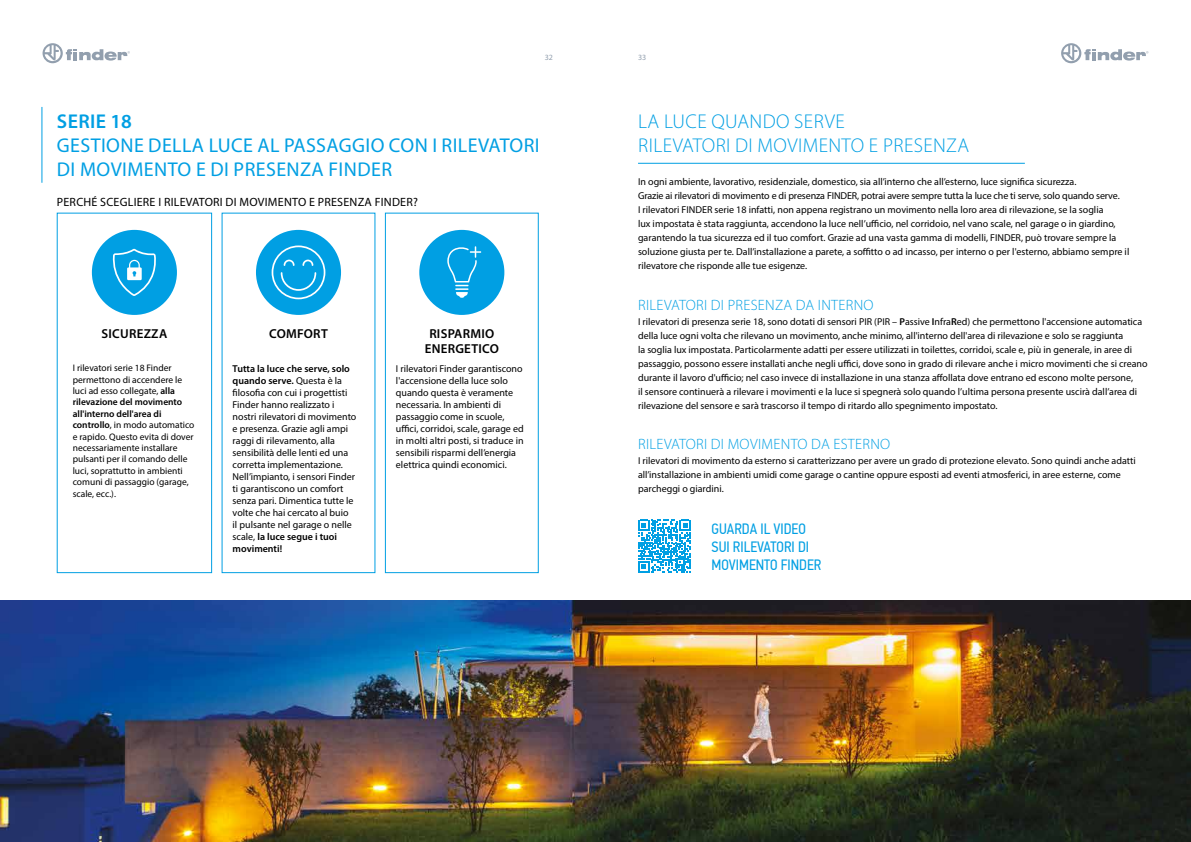
<style>
.page{position:relative;width:1191px;height:842px;background:#fff}
.page>*{position:absolute;margin:0;border:0;box-sizing:border-box;transform-origin:0 0}
.t1{font:20px/24px "Myriad Pro";letter-spacing:.02em;color:#009fe3}
.t2{font:300 20px/24px "Myriad Pro";letter-spacing:.02em;color:#009fe3}
.t3{font:600 20px "Myriad Pro";letter-spacing:.02em;color:#009fe3}
.t4{font:300 15px "Myriad Pro";letter-spacing:.02em;color:#009fe3}
.t5{font:15px/18px "PF Din Text Cond Pro";color:#009fe3}
.t6{font:600 13px/15px "Myriad Pro";letter-spacing:.02em;color:#000;text-align:center}
.t7{font:12px "Myriad Pro";letter-spacing:.02em;color:#000}
.t8{font:10px/12px "Myriad Pro";color:#000}
.t9{font:9.5px/11.4px "Myriad Pro";color:#000}
.t10{font:8px "Myriad Pro";color:#929fae}
.s1{font-weight:600}
</style>
<div class="page">
<svg style="left:43px;top:43px;width:87px;height:20px"></svg>
<svg style="left:1061px;top:43px;width:87px;height:20px"></svg>
<img style="left:0;top:600px;width:1191px;height:242px">
<hr style="left:42px;top:107px;width:1px;height:76px;background:#009fe3">
<div style="left:57px;top:213px;width:155px;height:360px;border:1px solid #009fe3"></div>
<div style="left:385px;top:213px;width:154px;height:360px;border:1px solid #009fe3"></div>
<div style="left:92px;top:230px;width:85px;height:85px;background:#009fe3;border-radius:50%"></div>
<svg style="left:112px;top:249px;width:44px;height:47px"></svg>
<div style="left:256px;top:230px;width:85px;height:85px;background:#009fe3;border-radius:50%"></div>
<svg style="left:272px;top:245px;width:53px;height:54px"></svg>
<div style="left:419px;top:230px;width:85px;height:85px;background:#009fe3;border-radius:50%"></div>
<svg style="left:447px;top:246px;width:34px;height:52px"></svg>
<hr style="left:638px;top:163px;width:386px;height:1px;background:#009fe3">
<svg style="left:638px;top:520px;width:53px;height:52px"></svg>
<p class="t10" style="left:545px;top:53px;width:10px">32</p>
<p class="t10" style="left:638px;top:53px;width:10px">33</p>
<h1 class="t3" style="left:57px;top:109px;width:77px">SERIE 18</h1>
<h1 class="t1" style="left:57px;top:133px;width:484px">GESTIONE DELLA LUCE AL PASSAGGIO CON I RILEVATORI<br>DI MOVIMENTO E DI PRESENZA FINDER</h1>
<p class="t7" style="left:57px;top:194px;width:362px">PERCHÉ SCEGLIERE I RILEVATORI DI MOVIMENTO E PRESENZA FINDER?</p>
<h3 class="t6" style="left:102px;top:326px;width:67px">SICUREZZA</h3>
<h3 class="t6" style="left:269px;top:326px;width:60px">COMFORT</h3>
<h3 class="t6" style="left:425px;top:326px;width:76px">RISPARMIO<br>ENERGETICO</h3>
<p class="t9" style="left:73px;top:362px;width:123px">I rilevatori serie 18 Finder permettono di accendere le luci ad esso collegate, <span class="s1">alla rilevazione del movimento all'interno dell'area di controllo</span>, in modo automatico e rapido. Questo evita di dover necessariamente installare pulsanti per il comando delle luci, soprattutto in ambienti comuni di passaggio (garage, scale, ecc.).</p>
<p class="t8" style="left:233px;top:362px;width:125px"><span class="s1">Tutta la luce che serve, solo quando serve.</span> Questa è la filosofia con cui i progettisti<br>Finder hanno realizzato i nostri rilevatori di movimento e presenza. Grazie agli ampi raggi di rilevamento, alla sensibilità delle lenti ed una corretta implementazione.<br>Nell’impianto, i sensori Finder ti garantiscono un comfort senza pari. Dimentica tutte le volte che hai cercato al buio<br>il pulsante nel garage o nelle scale, <span class="s1">la luce segue i tuoi movimenti!</span></p>
<p class="t8" style="left:396px;top:362px;width:129px">I rilevatori Finder garantiscono l'accensione della luce solo quando questa è veramente necessaria. In ambienti di passaggio come in scuole, uffici, corridoi, scale, garage ed in molti altri posti, si traduce in sensibili risparmi dell’energia elettrica quindi economici.</p>
<h1 class="t2" style="left:638px;top:110px;width:332px">LA LUCE QUANDO SERVE<br>RILEVATORI DI MOVIMENTO E PRESENZA</h1>
<p class="t8" style="left:638px;top:175px;width:493px;line-height:14px">In ogni ambiente, lavorativo, residenziale, domestico, sia all’interno che all’esterno, luce significa sicurezza.<br>Grazie ai rilevatori di movimento e di presenza FINDER, potrai avere sempre tutta la luce che ti serve, solo quando serve.<br>I rilevatori FINDER serie 18 infatti, non appena registrano un movimento nella loro area di rilevazione, se la soglia<br>lux impostata è stata raggiunta, accendono la luce nell’ufficio, nel corridoio, nel vano scale, nel garage o in giardino, garantendo la tua sicurezza ed il tuo comfort. Grazie ad una vasta gamma di modelli, FINDER, può trovare sempre la soluzione giusta per te. Dall’installazione a parete, a soffitto o ad incasso, per interno o per l'esterno, abbiamo sempre il rilevatore che risponde alle tue esigenze.</p>
<h2 class="t4" style="left:638px;top:296px;width:237px">RILEVATORI DI PRESENZA DA INTERNO</h2>
<p class="t8" style="left:638px;top:314px;width:511px;line-height:14px">I rilevatori di presenza serie 18, sono dotati di sensori PIR (PIR – <span class="s1">P</span>assive <span class="s1">I</span>nfra<span class="s1">R</span>ed) che permettono l'accensione automatica della luce ogni volta che rilevano un movimento, anche minimo, all'interno dell'area di rilevazione e solo se raggiunta<br>la soglia lux impostata. Particolarmente adatti per essere utilizzati in toilettes, corridoi, scale e, più in generale, in aree di passaggio, possono essere installati anche negli uffici, dove sono in grado di rilevare anche i micro movimenti che si creano durante il lavoro d'ufficio; nel caso invece di installazione in una stanza affollata dove entrano ed escono molte persone,<br>il sensore continuerà a rilevare i movimenti e la luce si spegnerà solo quando l’ultima persona presente uscirà dall’area di rilevazione del sensore e sarà trascorso il tempo di ritardo allo spegnimento impostato.</p>
<h2 class="t4" style="left:638px;top:435px;width:254px">RILEVATORI DI MOVIMENTO DA ESTERNO</h2>
<p class="t8" style="left:638px;top:453px;width:499px;line-height:14px">I rilevatori di movimento da esterno si caratterizzano per avere un grado di protezione elevato. Sono quindi anche adatti all’installazione in ambienti umidi come garage o cantine oppure esposti ad eventi atmosferici, in aree esterne, come parcheggi o giardini.</p>
<h2 class="t5" style="left:711px;top:519px;width:111px">GUARDA IL VIDEO<br>SUI RILEVATORI DI<br>MOVIMENTO FINDER</h2>
</div>
